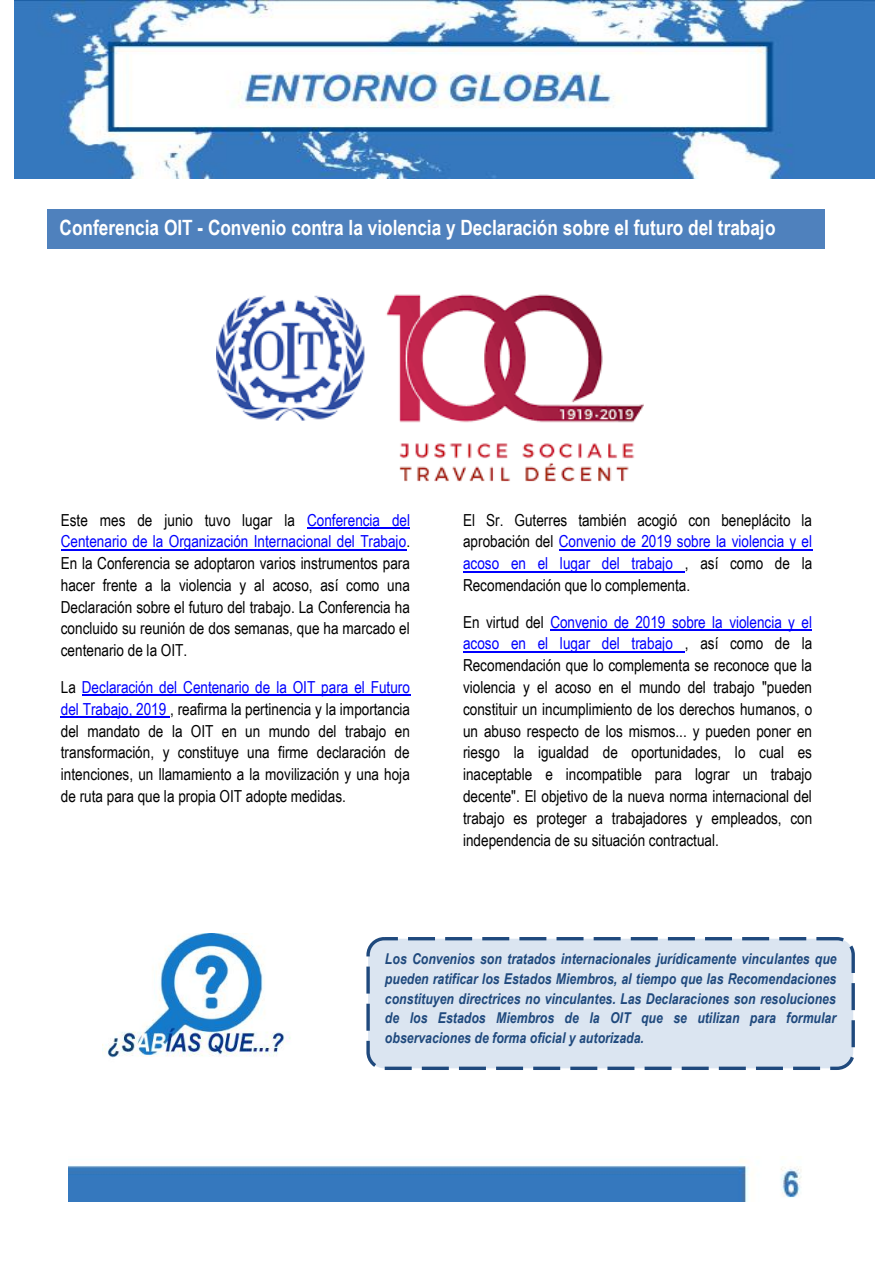
<style>
.page{position:relative;width:893px;height:1263px;background:#fff}
.page>*{position:absolute;margin:0;border:0;box-sizing:border-box;transform-origin:0 0}
.t1{font:700 21px "Arial Narrow";color:#fff}
.t2{font:16.5px/21.8px "Arial Narrow";color:#000;text-align:justify}
.t3{font:italic 700 15px/19.8px "Arial Narrow";letter-spacing:.005em;color:#1f497d;text-align:justify}
.s1{color:#00f}
</style>
<div class="page">
<div style="left:51px;top:214px;width:769px;height:31px;background:#4f81bd"></div>
<svg style="left:47px;top:209px;width:4px;height:5px"></svg>
<div style="left:51px;top:209px;width:769px;height:5px;background:#4f81bd"></div>
<svg style="left:820px;top:209px;width:5px;height:5px"></svg>
<svg style="left:47px;top:245px;width:4px;height:4px"></svg>
<hr style="left:51px;top:245px;width:769px;height:4px;background:#4f81bd">
<svg style="left:820px;top:245px;width:5px;height:4px"></svg>
<hr style="left:47px;top:214px;width:4px;height:31px;background:#4f81bd">
<div style="left:820px;top:214px;width:5px;height:31px;background:#4f81bd"></div>
<hr style="left:307px;top:527px;width:103px;height:2px;background:#00f">
<hr style="left:61px;top:549px;width:346px;height:1px;background:#00f">
<hr style="left:82px;top:695px;width:328px;height:1px;background:#00f">
<hr style="left:61px;top:717px;width:109px;height:1px;background:#00f">
<hr style="left:559px;top:549px;width:253px;height:1px;background:#00f">
<hr style="left:463px;top:571px;width:222px;height:1px;background:#00f">
<hr style="left:550px;top:629px;width:262px;height:2px;background:#00f">
<hr style="left:463px;top:651px;width:222px;height:1px;background:#00f">
<img style="left:69px;top:1159px;width:733px;height:43px">
<img style="left:14px;top:0;width:860px;height:178px">
<img style="left:216px;top:294px;width:427px;height:188px">
<div style="left:368px;top:939px;width:485px;height:129px;background:#dbe5f1;border-radius:16px"></div>
<div style="left:366px;top:937px;width:489px;height:133px;border:3px dashed #1f497d;border-radius:16px"></div>
<img style="left:104px;top:933px;width:187px;height:125px">
<p class="t1" style="left:60px;top:215px;width:718px">Conferencia OIT - Convenio contra la violencia y Declaración sobre el futuro del trabajo</p>
<p class="t2" style="left:61px;top:509px;width:351px">Este mes de junio tuvo lugar la <span class="s1">Conferencia del Centenario de la Organización Internacional del Trabajo</span>.<br>En la Conferencia se adoptaron varios instrumentos para hacer frente a la violencia y al acoso, así como una Declaración sobre el futuro del trabajo. La Conferencia ha concluido su reunión de dos semanas, que ha marcado el centenario de la OIT.</p>
<p class="t2" style="left:61px;top:676px;width:351px">La <span class="s1">Declaración del Centenario de la OIT para el Futuro del Trabajo, 2019</span> , reafirma la pertinencia y la importancia del mandato de la OIT en un mundo del trabajo en transformación, y constituye una firme declaración de intenciones, un llamamiento a la movilización y una hoja de ruta para que la propia OIT adopte medidas.</p>
<p class="t2" style="left:463px;top:509px;width:351px">El Sr. Guterres también acogió con beneplácito la aprobación del <span class="s1">Convenio de 2019 sobre la violencia y el acoso en el lugar del trabajo</span> , así como de la Recomendación que lo complementa.</p>
<p class="t2" style="left:463px;top:611px;width:351px">En virtud del <span class="s1">Convenio de 2019 sobre la violencia y el acoso en el lugar del trabajo</span> , así como de la Recomendación que lo complementa se reconoce que la violencia y el acoso en el mundo del trabajo "pueden constituir un incumplimiento de los derechos humanos, o un abuso respecto de los mismos... y pueden poner en riesgo la igualdad de oportunidades, lo cual es inaceptable e incompatible para lograr un trabajo decente". El objetivo de la nueva norma internacional del trabajo es proteger a trabajadores y empleados, con independencia de su situación contractual.</p>
<p class="t3" style="left:385px;top:948px;width:453px">Los Convenios son tratados internacionales jurídicamente vinculantes que pueden ratificar los Estados Miembros, al tiempo que las Recomendaciones constituyen directrices no vinculantes. Las Declaraciones son resoluciones de los Estados Miembros de la OIT que se utilizan para formular observaciones de forma oficial y autorizada.</p>
</div>
